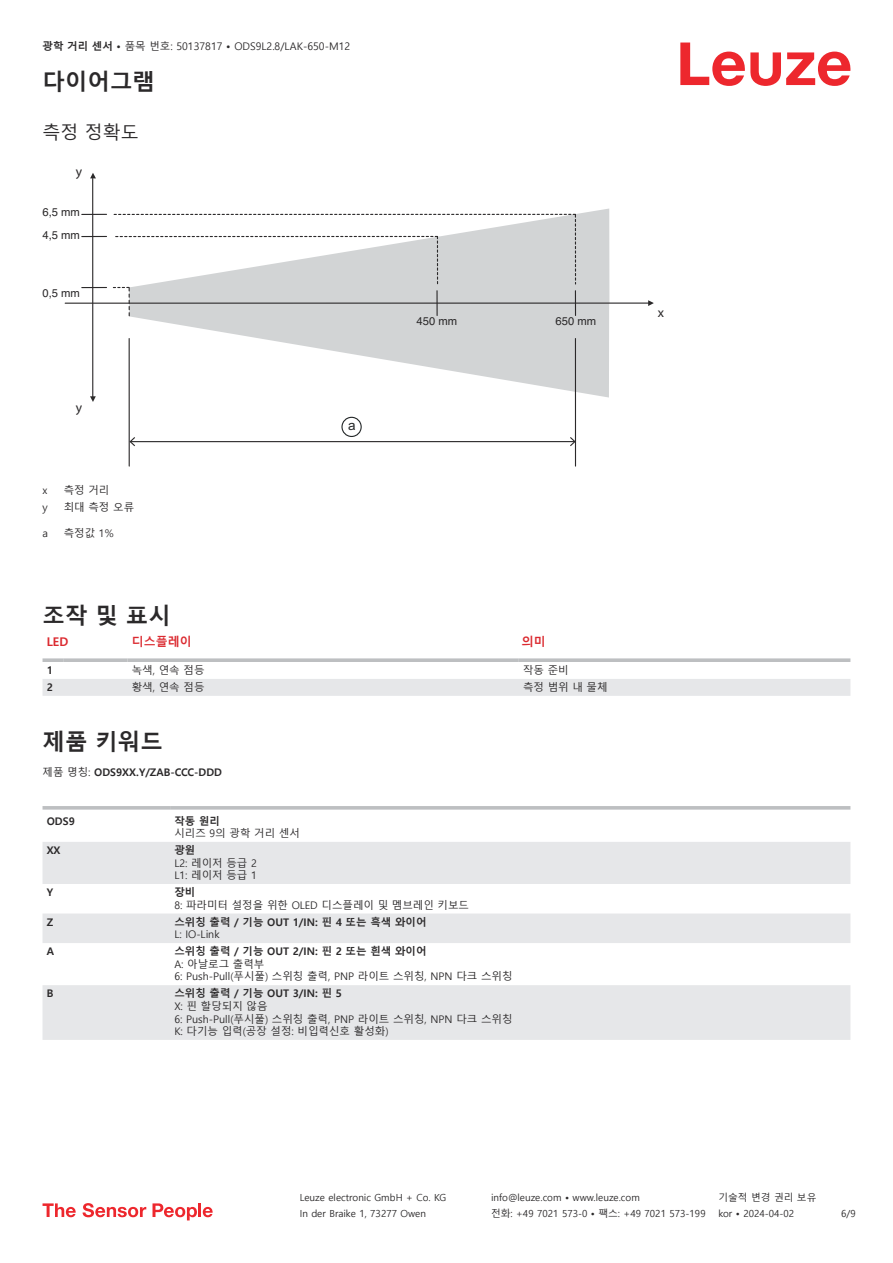
<style>
.page{position:relative;width:893px;height:1263px;background:#fff}
.page>*{position:absolute;margin:0;border:0;box-sizing:border-box;transform-origin:0 0}
.t1{font:700 22.5px "Malgun Gothic";color:#2b292a}
.t2{font:18px "Malgun Gothic";color:#2b292a}
.t3{font:13.5px "Myriad Pro";color:#2b292a}
.t4{font:13.5px "Arial";color:#242728}
.t5{font:700 12px "Malgun Gothic";color:#db2a30}
.t6{font:11.25px/23.1px "Helvetica";color:#2b292a}
.t7{font:10.5px/12.6px "Malgun Gothic";color:#2b292a}
.t8{font:700 10.5px "Malgun Gothic";color:#2b292a}
.t9{font:9.75px "Malgun Gothic";color:#2b292a}
.s1{font-weight:700}
.s2{font-weight:400}
</style>
<div class="page">
<svg style="left:680px;top:43px;width:170px;height:43px"></svg>
<div style="left:43px;top:679px;width:807px;height:17px;background:#e6e7e9"></div>
<svg style="left:43px;top:658px;width:21px;height:4px"></svg>
<svg style="left:64px;top:658px;width:64px;height:4px"></svg>
<svg style="left:128px;top:658px;width:391px;height:4px;background:#c3c5c7"></svg>
<svg style="left:519px;top:658px;width:331px;height:4px"></svg>
<svg style="left:43px;top:842px;width:807px;height:198px;fill:#e6e7e9"></svg>
<svg style="left:43px;top:806px;width:127px;height:4px"></svg>
<svg style="left:170px;top:806px;width:680px;height:4px;background:#c3c5c7"></svg>
<svg style="left:43px;top:1203px;width:33px;height:14px"></svg>
<svg style="left:83px;top:1203px;width:63px;height:14px"></svg>
<svg style="left:153px;top:1203px;width:44px;height:17px"></svg>
<hr style="left:198px;top:1203px;width:3px;height:14px;background:#ed272d">
<svg style="left:203px;top:1207px;width:10px;height:10px"></svg>
<svg style="left:129px;top:208px;width:480px;height:95px;fill:#d2d4d5"></svg>
<svg style="left:134px;top:304px;width:475px;height:93px;fill:#d2d4d5"></svg>
<hr style="left:92px;top:179px;width:1px;height:218px;background:#2b292a">
<svg style="left:90px;top:396px;width:6px;height:6px"></svg>
<svg style="left:90px;top:173px;width:6px;height:5px"></svg>
<hr style="left:65px;top:303px;width:587px;height:1px;background:#2b292a">
<svg style="left:648px;top:300px;width:6px;height:6px"></svg>
<svg style="left:82px;top:236px;width:25px;height:1px"></svg>
<svg style="left:82px;top:214px;width:25px;height:1px"></svg>
<svg style="left:82px;top:287px;width:25px;height:1px"></svg>
<svg style="left:113px;top:214px;width:463px;height:103px"></svg>
<hr style="left:575px;top:338px;width:1px;height:128px;background:#2b292a">
<hr style="left:129px;top:338px;width:1px;height:128px;background:#2b292a">
<hr style="left:131px;top:441px;width:443px;height:1px;background:#2b292a">
<svg style="left:570px;top:437px;width:5px;height:9px"></svg>
<svg style="left:129px;top:437px;width:6px;height:9px"></svg>
<div style="left:341px;top:417px;width:21px;height:20px;border:1px solid #232728;border-radius:50%"></div>
<p class="t7" style="left:43px;top:40px;width:309px"><span class="s1">광학 거리 센서 •</span> 품목 번호: 50137817 <span class="s1">•</span> ODS9L2.8/LAK-650-M12</p>
<h1 class="t1" style="left:43px;top:69px;width:114px">다이어그램</h1>
<h2 class="t2" style="left:43px;top:122px;width:98px">측정 정확도</h2>
<p class="t3" style="left:76px;top:166px;width:8px">y</p>
<p class="t6" style="left:43px;top:201px;width:39px">6,5 mm<br>4,5 mm</p>
<p class="t6" style="left:43px;top:282px;width:39px">0,5 mm</p>
<p class="t3" style="left:76px;top:402px;width:8px">y</p>
<p class="t7" style="left:43px;top:484px;width:6px">x</p>
<p class="t7" style="left:64px;top:484px;width:47px">측정 거리</p>
<p class="t7" style="left:43px;top:502px;width:7px">y</p>
<p class="t7" style="left:64px;top:501px;width:72px">최대 측정 오류</p>
<p class="t7" style="left:43px;top:527px;width:7px">a</p>
<p class="t7" style="left:64px;top:527px;width:51px">측정값 1%</p>
<p class="t4" style="left:348px;top:420px;width:9px">a</p>
<p class="t6" style="left:417px;top:310px;width:42px">450 mm</p>
<p class="t6" style="left:555px;top:310px;width:42px">650 mm</p>
<h1 class="t1" style="left:43px;top:602px;width:130px">조작 및 표시</h1>
<p class="t5" style="left:47px;top:635px;width:23px">LED</p>
<p class="t5" style="left:132px;top:635px;width:61px">디스플레이</p>
<p class="t5" style="left:522px;top:635px;width:25px">의미</p>
<p class="t8" style="left:47px;top:664px;width:8px">1</p>
<p class="t7" style="left:132px;top:664px;width:74px">녹색, 연속 점등</p>
<p class="t7" style="left:523px;top:664px;width:47px">작동 준비</p>
<p class="t8" style="left:47px;top:681px;width:8px">2</p>
<p class="t7" style="left:132px;top:681px;width:74px">황색, 연속 점등</p>
<p class="t7" style="left:523px;top:681px;width:86px">측정 범위 내 물체</p>
<h1 class="t1" style="left:43px;top:729px;width:122px">제품 키워드</h1>
<p class="t8" style="left:43px;top:765px;width:181px"><span class="s2">제품 명칭:</span> ODS9XX.Y/ZAB-CCC-DDD</p>
<p class="t8" style="left:47px;top:814px;width:30px">ODS9</p>
<p class="t8" style="left:174px;top:814px;width:47px">작동 원리</p>
<p class="t7" style="left:174px;top:827px;width:127px">시리즈 9의 광학 거리 센서</p>
<p class="t8" style="left:47px;top:844px;width:15px">XX</p>
<p class="t8" style="left:174px;top:844px;width:22px">광원</p>
<p class="t7" style="left:174px;top:857px;width:84px">L2: 레이저 등급 2<br>L1: 레이저 등급 1</p>
<p class="t8" style="left:47px;top:886px;width:8px">Y</p>
<p class="t8" style="left:174px;top:886px;width:22px">장비</p>
<p class="t7" style="left:174px;top:899px;width:296px">8: 파라미터 설정을 위한 OLED 디스플레이 및 멤브레인 키보드</p>
<p class="t8" style="left:47px;top:916px;width:8px">Z</p>
<p class="t8" style="left:174px;top:916px;width:254px">스위칭 출력 / 기능 OUT 1/IN: 핀 4 또는 흑색 와이어</p>
<p class="t7" style="left:174px;top:928px;width:47px">L: IO-Link</p>
<p class="t8" style="left:47px;top:945px;width:9px">A</p>
<p class="t8" style="left:174px;top:945px;width:254px">스위칭 출력 / 기능 OUT 2/IN: 핀 2 또는 흰색 와이어</p>
<p class="t7" style="left:174px;top:958px;width:340px">A: 아날로그 출력부<br>6: Push-Pull(푸시풀) 스위칭 출력, PNP 라이트 스위칭, NPN 다크 스위칭</p>
<p class="t8" style="left:47px;top:988px;width:8px">B</p>
<p class="t8" style="left:174px;top:987px;width:169px">스위칭 출력 / 기능 OUT 3/IN: 핀 5</p>
<p class="t7" style="left:174px;top:1000px;width:340px">X: 핀 할당되지 않음<br>6: Push-Pull(푸시풀) 스위칭 출력, PNP 라이트 스위칭, NPN 다크 스위칭<br>K: 다기능 입력(공장 설정: 비입력신호 활성화)</p>
<p class="t3" style="left:658px;top:307px;width:8px">x</p>
<p class="t9" style="left:300px;top:1192px;width:148px">Leuze electronic GmbH + Co. KG</p>
<p class="t9" style="left:491px;top:1192px;width:150px">info@leuze.com • www.leuze.com</p>
<p class="t9" style="left:718px;top:1192px;width:100px">기술적 변경 권리 보유</p>
<p class="t9" style="left:300px;top:1208px;width:128px">In der Braike 1, 73277 Owen</p>
<p class="t9" style="left:491px;top:1208px;width:216px">전화: +49 7021 573-0 • 팩스: +49 7021 573-199</p>
<p class="t9" style="left:718px;top:1208px;width:77px">kor • 2024-04-02</p>
<p class="t9" style="left:841px;top:1208px;width:16px">6/9</p>
</div>
